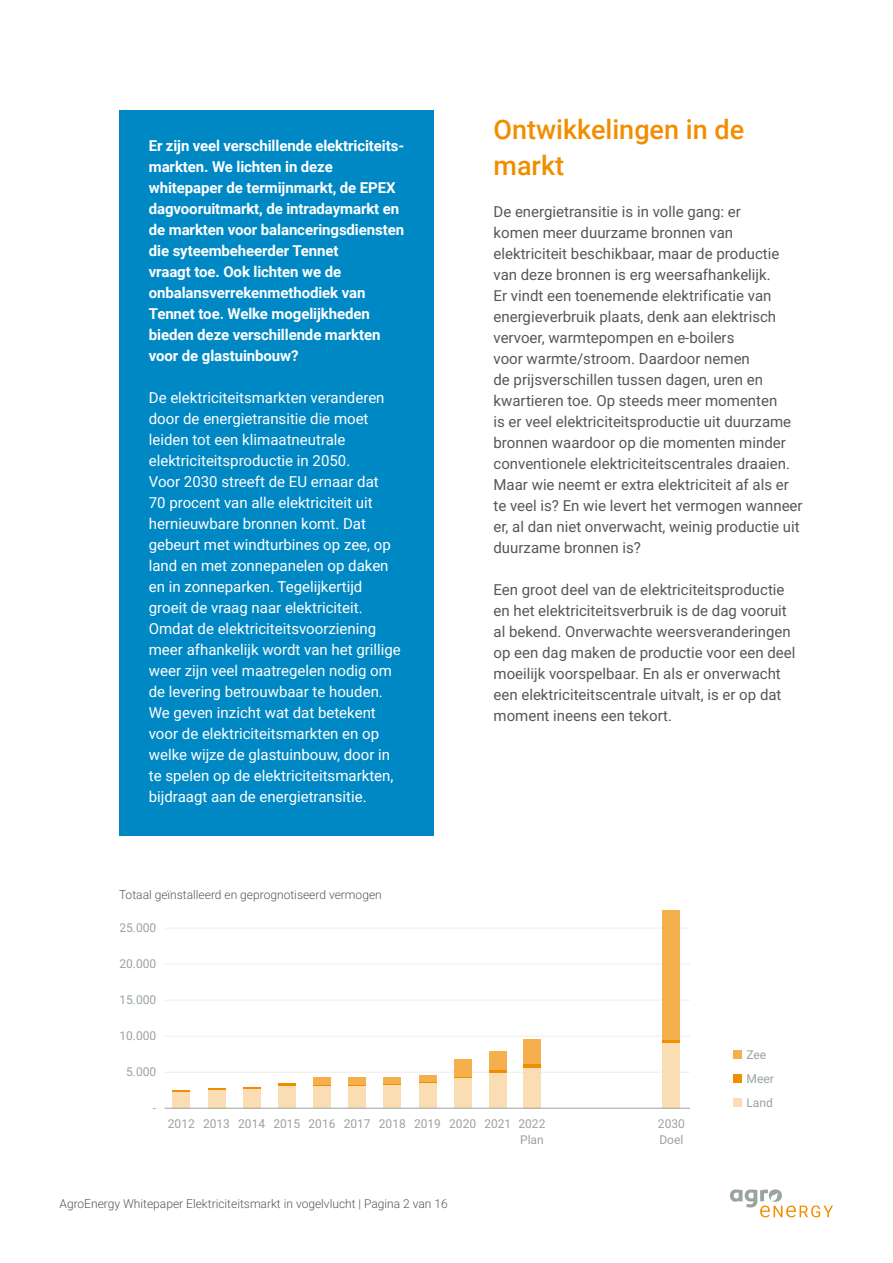
<style>
.page{position:relative;width:893px;height:1263px;background:#fff}
.page>*{position:absolute;margin:0;border:0;box-sizing:border-box;transform-origin:0 0}
.t1{font:500 27px/36px "Roboto";color:#f18e00}
.t2{font:15px/21px "Roboto";color:#575757}
.t3{font:15px/21px "Roboto";color:#fff}
.t4{font:700 15px/21px "Roboto";letter-spacing:-.005em;color:#fff}
.t5{font:12px "Roboto";color:#575757}
.t6{font:12px/24px "Roboto";color:#99a49c}
</style>
<div class="page">
<div style="left:119px;top:110px;width:315px;height:285px;background:#0088c5"></div>
<div style="left:119px;top:362px;width:315px;height:474px;background:#0088c5"></div>
<hr style="left:165px;top:928px;width:525px;height:1px;background:#ebedeb">
<hr style="left:165px;top:964px;width:525px;height:1px;background:#ebedeb">
<hr style="left:165px;top:1000px;width:525px;height:1px;background:#ebedeb">
<hr style="left:165px;top:1036px;width:525px;height:1px;background:#ebedeb">
<hr style="left:165px;top:1072px;width:525px;height:1px;background:#ebedeb">
<div style="left:173px;top:1092px;width:17px;height:16px;background:#fbddb3"></div>
<div style="left:208px;top:1090px;width:17px;height:18px;background:#fbddb3"></div>
<div style="left:243px;top:1089px;width:17px;height:19px;background:#fbddb3"></div>
<div style="left:278px;top:1086px;width:17px;height:22px;background:#fbddb3"></div>
<div style="left:313px;top:1085px;width:18px;height:23px;background:#fbddb3"></div>
<div style="left:349px;top:1085px;width:17px;height:23px;background:#fbddb3"></div>
<div style="left:384px;top:1084px;width:17px;height:24px;background:#fbddb3"></div>
<div style="left:419px;top:1083px;width:17px;height:25px;background:#fbddb3"></div>
<div style="left:454px;top:1078px;width:17px;height:30px;background:#fbddb3"></div>
<div style="left:489px;top:1072px;width:17px;height:36px;background:#fbddb3"></div>
<div style="left:523px;top:1068px;width:17px;height:40px;background:#fbddb3"></div>
<div style="left:663px;top:1043px;width:17px;height:65px;background:#fbddb3"></div>
<div style="left:733px;top:1098px;width:9px;height:8px;background:#fbddb3"></div>
<svg style="left:173px;top:1090px;width:17px;height:2px"></svg>
<svg style="left:208px;top:1088px;width:17px;height:2px"></svg>
<svg style="left:243px;top:1087px;width:17px;height:2px"></svg>
<svg style="left:278px;top:1084px;width:17px;height:2px"></svg>
<svg style="left:313px;top:1085px;width:18px;height:1px"></svg>
<svg style="left:349px;top:1085px;width:17px;height:1px"></svg>
<svg style="left:384px;top:1084px;width:17px;height:1px"></svg>
<svg style="left:419px;top:1082px;width:17px;height:1px"></svg>
<svg style="left:454px;top:1077px;width:17px;height:1px"></svg>
<hr style="left:489px;top:1069px;width:17px;height:3px;background:#f18e00">
<hr style="left:523px;top:1064px;width:17px;height:4px;background:#f18e00">
<hr style="left:663px;top:1040px;width:17px;height:3px;background:#f18e00">
<div style="left:733px;top:1074px;width:9px;height:8px;background:#f18e00"></div>
<div style="left:313px;top:1077px;width:18px;height:8px;background:#f5b04d"></div>
<div style="left:349px;top:1078px;width:17px;height:7px;background:#f5b04d"></div>
<div style="left:384px;top:1077px;width:17px;height:7px;background:#f5b04d"></div>
<div style="left:419px;top:1075px;width:17px;height:7px;background:#f5b04d"></div>
<div style="left:454px;top:1059px;width:17px;height:18px;background:#f5b04d"></div>
<div style="left:489px;top:1051px;width:17px;height:18px;background:#f5b04d"></div>
<div style="left:523px;top:1039px;width:17px;height:25px;background:#f5b04d"></div>
<div style="left:663px;top:911px;width:17px;height:129px;background:#f5b04d"></div>
<div style="left:733px;top:1050px;width:9px;height:8px;background:#f5b04d"></div>
<hr style="left:165px;top:1108px;width:525px;height:1px;background:#99a49c">
<svg style="left:730px;top:1189px;width:103px;height:28px"></svg>
<p class="t4" style="left:149px;top:135px;width:257px">Er zijn veel verschillende elektriciteits&shy;markten. We lichten in deze whitepaper de termijnmarkt, de EPEX dagvooruitmarkt, de intradaymarkt en de markten voor balanceringsdiensten die syteembeheerder Tennet<br>vraagt toe. Ook lichten we de onbalansverrekenmethodiek van Tennet toe. Welke mogelijkheden bieden deze verschillende markten voor de glastuinbouw?</p>
<p class="t3" style="left:149px;top:387px;width:254px">De elektriciteitsmarkten veranderen door de energietransitie die moet leiden tot een klimaatneutrale elektriciteitsproductie in 2050.<br>Voor 2030 streeft de EU ernaar dat<br>70 procent van alle elektriciteit uit hernieuwbare bronnen komt. Dat gebeurt met windturbines op zee, op land en met zonnepanelen op daken en in zonneparken. Tegelijkertijd groeit de vraag naar elektriciteit.<br>Omdat de elektriciteitsvoorziening meer afhankelijk wordt van het grillige weer zijn veel maatregelen nodig om de levering betrouwbaar te houden.<br>We geven inzicht wat dat betekent voor de elektriciteitsmarkten en op welke wijze de glastuinbouw, door in te spelen op de elektriciteitsmarkten, bijdraagt aan de energietransitie.</p>
<p class="t5" style="left:119px;top:886px;width:264px">Totaal geïnstalleerd en geprognotiseerd vermogen</p>
<p class="t6" style="left:119px;top:916px;width:38px">25.000</p>
<p class="t6" style="left:119px;top:952px;width:38px">20.000</p>
<p class="t6" style="left:119px;top:988px;width:38px">15.000</p>
<p class="t6" style="left:119px;top:1024px;width:38px">10.000</p>
<p class="t6" style="left:126px;top:1060px;width:32px">5.000</p>
<p class="t6" style="left:153px;top:1096px;width:5px">-</p>
<h1 class="t1" style="left:493px;top:111px;width:252px">Ontwikkelingen in de markt</h1>
<p class="t2" style="left:493px;top:201px;width:311px">De energietransitie is in volle gang: er<br>komen meer duurzame bronnen van elektriciteit beschikbaar, maar de productie van deze bronnen is erg weersafhankelijk.<br>Er vindt een toenemende elektrificatie van energieverbruik plaats, denk aan elektrisch vervoer, warmtepompen en e-boilers<br>voor warmte/stroom. Daardoor nemen<br>de prijsverschillen tussen dagen, uren en kwartieren toe. Op steeds meer momenten<br>is er veel elektriciteitsproductie uit duurzame bronnen waardoor op die momenten minder conventionele elektriciteitscentrales draaien.<br>Maar wie neemt er extra elektriciteit af als er te veel is? En wie levert het vermogen wanneer er, al dan niet onverwacht, weinig productie uit duurzame bronnen is?</p>
<p class="t2" style="left:493px;top:579px;width:303px">Een groot deel van de elektriciteitsproductie en het elektriciteitsverbruik is de dag vooruit al bekend. Onverwachte weersveranderingen op een dag maken de productie voor een deel moeilijk voorspelbaar. En als er onverwacht een elektriciteitscentrale uitvalt, is er op dat moment ineens een tekort.</p>
<p class="t6" style="left:746px;top:1042px;width:29px">Zee<br>Meer<br>Land</p>
<p class="t6" style="left:168px;top:1116px;width:379px;line-height:15.5px;text-align:right">2012 2013 2014 2015 2016 2017 2018 2019 2020 2021 2022<br>Plan</p>
<p class="t5" style="left:60px;top:1195px;width:390px">AgroEnergy Whitepaper Elektriciteitsmarkt in vogelvlucht | Pagina 2 van 16</p>
<p class="t6" style="left:658px;top:1111px;width:28px">2030</p>
<p class="t6" style="left:659px;top:1127px;width:25px">Doel</p>
</div>
